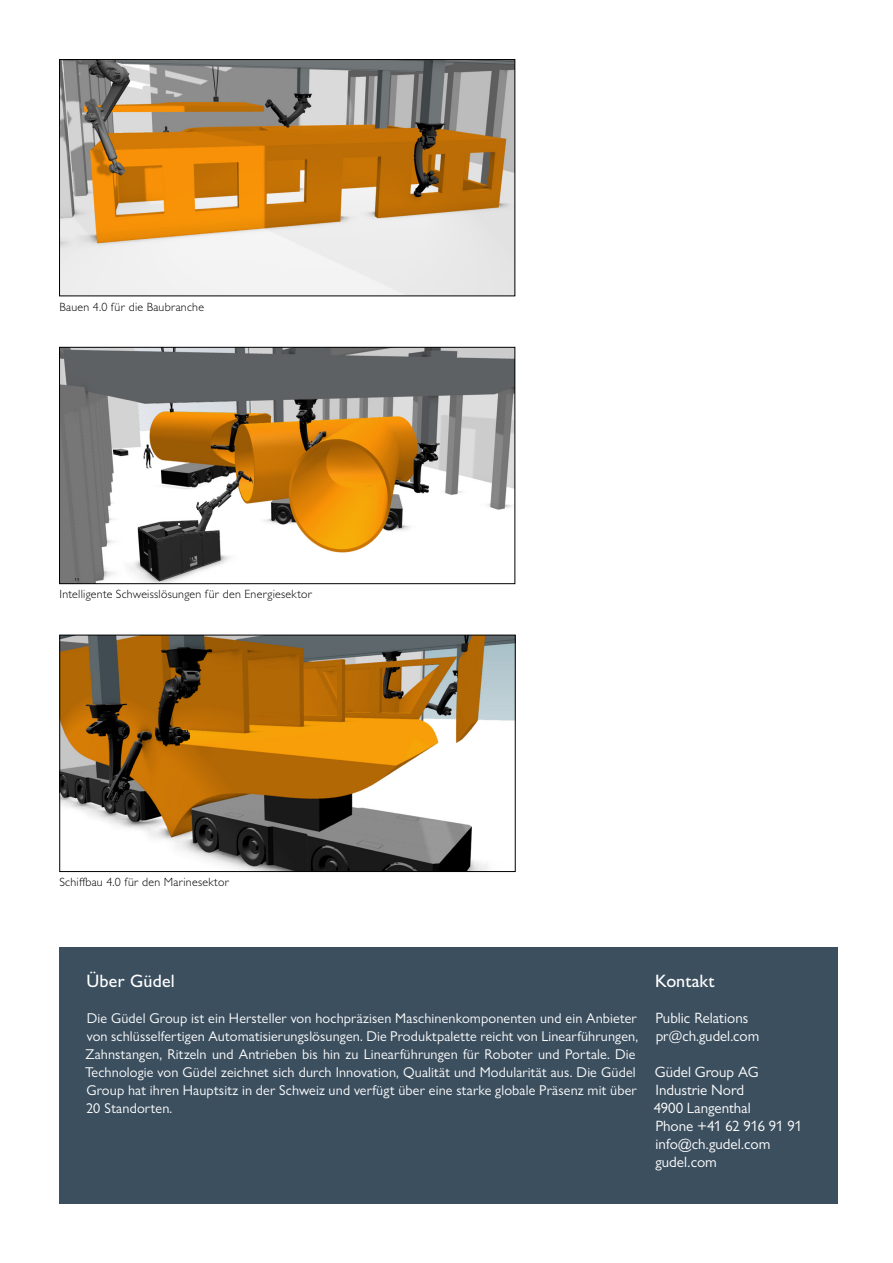
<style>
.page{position:relative;width:893px;height:1263px;background:#fff}
.page>*{position:absolute;margin:0;border:0;box-sizing:border-box;transform-origin:0 0}
.t1{font:500 18px "Gill Sans Nova";letter-spacing:.01em;color:#fff}
.t2{font:15px/18px "Gill Sans MT Pro";color:#fff}
.t3{font:15px/18px "Gill Sans Nova";color:#fff}
.t4{font:14.25px/18px "Gill Sans Nova";letter-spacing:.01em;color:#fff}
.t5{font:300 12px "Gill Sans MT Pro";letter-spacing:.02em;color:#000}
</style>
<div class="page">
<img style="left:61px;top:61px;width:452px;height:233px">
<div style="left:59px;top:59px;width:456px;height:237px;border:1px solid #000"></div>
<img style="left:62px;top:637px;width:451px;height:233px">
<div style="left:60px;top:635px;width:455px;height:237px;border:1px solid #000"></div>
<img style="left:61px;top:349px;width:452px;height:233px">
<div style="left:59px;top:347px;width:456px;height:237px;border:1px solid #000"></div>
<div style="left:60px;top:947px;width:778px;height:256px;background:#3c4f5f"></div>
<p class="t5" style="left:60px;top:299px;width:146px">Bauen 4.0 für die Baubranche</p>
<p class="t5" style="left:60px;top:587px;width:254px">Intelligente Schweisslösungen für den Energiesektor</p>
<p class="t5" style="left:60px;top:875px;width:171px">Schiffbau 4.0 für den Marinesektor</p>
<p class="t1" style="left:86px;top:970px;width:90px">Über Güdel</p>
<p class="t4" style="left:85px;top:1009px;width:555px">Die Güdel Group ist ein Hersteller von hochpräzisen Maschinenkomponenten und ein Anbieter von schlüsselfertigen Automatisierungslösungen. Die Produktpalette reicht von Linearführungen, Zahnstangen, Ritzeln und Antrieben bis hin zu Linearführungen für Roboter und Portale. Die Technologie von Güdel zeichnet sich durch Innovation, Qualität und Modularität aus. Die Güdel Group hat ihren Hauptsitz in der Schweiz und verfügt über eine starke globale Präsenz mit über 20 Standorten.</p>
<p class="t1" style="left:655px;top:970px;width:61px">Kontakt</p>
<p class="t3" style="left:655px;top:1009px;width:105px">Public Relations pr@ch.gudel.com</p>
<p class="t2" style="left:654px;top:1063px;width:150px">Güdel Group AG<br>Industrie Nord<br>4900 Langenthal<br>Phone +41 62 916 91 91 info@ch.gudel.com gudel.com</p>
</div>
